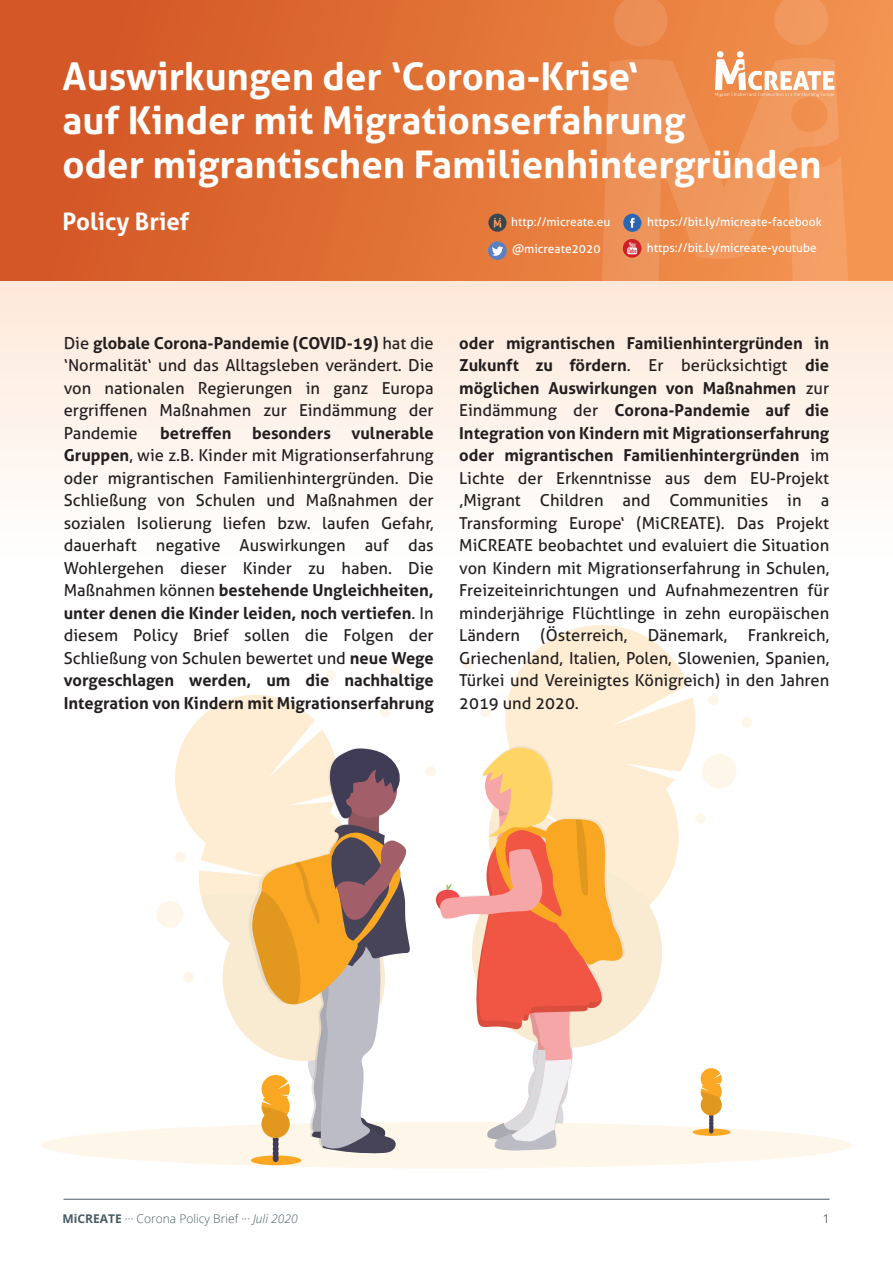
<style>
.page{position:relative;width:893px;height:1263px;background:#fff}
.page>*{position:absolute;margin:0;border:0;box-sizing:border-box;transform-origin:0 0}
.t1{font:700 38.25px/44.1px "Aller";color:#fff}
.t2{font:700 24px "Aller";color:#fff}
.t3{font:16.5px/22.5px "Aller";color:#231f20;text-align:justify}
.t4{font:700 16.5px "Aller";color:#231f20}
.t5{font:12px "Aller";color:#fff}
.t6{font:300 12px "Open Sans";color:#465b64}
.t7{font:300 12px "Open Sans";color:#231f20}
.s1{font-weight:700}
.s2{font-style:italic}
</style>
<div class="page">
<svg style="left:173px;top:694px;width:217px;height:289px"></svg>
<svg style="left:472px;top:625px;width:224px;height:262px;fill:#feedd3"></svg>
<svg style="left:625px;top:812px;width:39px;height:216px;fill:#feedd3"></svg>
<div style="left:41px;top:1122px;width:811px;height:46px;background:#fef6e9;border-radius:50%"></div>
<svg style="left:693px;top:1128px;width:38px;height:8px"></svg>
<svg style="left:700px;top:1068px;width:22px;height:65px"></svg>
<div style="left:251px;top:1155px;width:50px;height:10px;background:#faa823;border-radius:50%"></div>
<div style="left:273px;top:1154px;width:6px;height:8px;background:#403c56;border-radius:50%"></div>
<div style="left:273px;top:1150px;width:6px;height:7px;background:#403c56;border-radius:50%"></div>
<svg style="left:199px;top:748px;width:211px;height:406px"></svg>
<svg style="left:436px;top:748px;width:187px;height:403px"></svg>
<div style="left:390px;top:665px;width:11px;height:10px;background:#fef6e9;border-radius:50%"></div>
<div style="left:425px;top:766px;width:11px;height:10px;background:#fef6e9;border-radius:50%"></div>
<div style="left:326px;top:670px;width:10px;height:10px;background:#fef6e9;border-radius:50%"></div>
<div style="left:156px;top:901px;width:27px;height:27px;background:#fef6e9;border-radius:50%"></div>
<div style="left:708px;top:695px;width:11px;height:10px;background:#fef6e9;border-radius:50%"></div>
<div style="left:702px;top:754px;width:35px;height:34px;background:#fef6e9;border-radius:50%"></div>
<div style="left:742px;top:717px;width:10px;height:11px;background:#fef6e9;border-radius:50%"></div>
<div style="left:695px;top:813px;width:11px;height:11px;background:#fef6e9;border-radius:50%"></div>
<div style="left:380px;top:707px;width:10px;height:10px;background:#fef6e9;border-radius:50%"></div>
<div style="left:183px;top:972px;width:11px;height:10px;background:#fef6e9;border-radius:50%"></div>
<div style="left:175px;top:852px;width:11px;height:11px;background:#fef6e9;border-radius:50%"></div>
<div style="left:463px;top:659px;width:10px;height:11px;background:#fef6e9;border-radius:50%"></div>
<div style="left:480px;top:707px;width:11px;height:10px;background:#fef6e9;border-radius:50%"></div>
<div style="left:0;top:280px;width:893px;height:306px;background:linear-gradient(to bottom,#fde8d9,#feffff)"></div>
<hr style="left:64px;top:1199px;width:765px;height:1px;background:#465b64">
<div style="left:0;top:0;width:893px;height:280px;background:linear-gradient(to right,#d15322,#f3944e)"></div>
<svg style="left:774px;top:0;width:54px;height:45px"></svg>
<svg style="left:614px;top:0;width:54px;height:46px"></svg>
<svg style="left:839px;top:155px;width:11px;height:125px"></svg>
<svg style="left:601px;top:58px;width:238px;height:222px;fill:#ee9158"></svg>
<svg style="left:488px;top:214px;width:18px;height:18px"></svg>
<svg style="left:494px;top:218px;width:7px;height:9px"></svg>
<svg style="left:623px;top:214px;width:18px;height:18px"></svg>
<svg style="left:488px;top:241px;width:19px;height:19px"></svg>
<svg style="left:623px;top:239px;width:18px;height:19px"></svg>
<svg style="left:627px;top:242px;width:10px;height:12px"></svg>
<svg style="left:715px;top:51px;width:119px;height:46px"></svg>
<h1 class="t1" style="left:63px;top:58px;width:760px">Auswirkungen der ‘Corona-Krise‘<br>auf Kinder mit Migrationserfahrung<br>oder migrantischen Familienhintergründen</h1>
<h2 class="t2" style="left:63px;top:213px;width:128px">Policy Brief</h2>
<p class="t5" style="left:512px;top:244px;width:90px">@micreate2020</p>
<p class="t5" style="left:647px;top:243px;width:171px">https://bit.ly/micreate-youtube</p>
<p class="t5" style="left:511px;top:217px;width:101px">http://micreate.eu</p>
<p class="t5" style="left:647px;top:217px;width:176px">https://bit.ly/micreate-facebook</p>
<p class="t3" style="left:64px;top:333px;width:371px">Die <span class="s1">globale Corona-Pandemie (COVID-19)</span> hat die ‘Normalität‘ und das Alltagsleben verändert. Die von nationalen Regierungen in ganz Europa ergriffenen Maßnahmen zur Eindämmung der Pandemie</p>
<p class="t4" style="left:160px;top:427px;width:73px">betreffen</p>
<p class="t4" style="left:252px;top:427px;width:80px">besonders</p>
<p class="t3" style="left:64px;top:423px;width:371px;text-indent:288px"><span class="s1">vulnerable Gruppen</span>, wie z.B. Kinder mit Migrationserfahrung oder migrantischen Familienhintergründen. Die Schließung von Schulen und Maßnahmen der sozialen Isolierung liefen bzw. laufen Gefahr, dauerhaft negative Auswirkungen auf das Wohlergehen dieser Kinder zu haben. Die Maßnahmen können <span class="s1">bestehende Ungleichheiten, unter denen die Kinder leiden, noch vertiefen</span>. In diesem Policy Brief sollen die Folgen der Schließung von Schulen bewertet und <span class="s1">neue Wege vorgeschlagen werden, um die nachhaltige Integration von Kindern mit Migrationserfahrung</span></p>
<p class="t3" style="left:459px;top:333px;width:371px"><span class="s1">oder migrantischen Familienhintergründen in Zukunft zu fördern</span>. Er berücksichtigt <span class="s1">die möglichen Auswirkungen von Maßnahmen</span> zur Eindämmung der <span class="s1">Corona-Pandemie auf die Integration von Kindern mit Migrationserfahrung oder migrantischen Familienhintergründen</span> im Lichte der Erkenntnisse aus dem EU-Projekt ‚Migrant Children and Communities in a Transforming Europe‘ (MiCREATE). Das Projekt MiCREATE beobachtet und evaluiert die Situation von Kindern mit Migrationserfahrung in Schulen, Freizeiteinrichtungen und Aufnahmezentren für minderjährige Flüchtlinge in zehn europäischen Ländern (Österreich, Dänemark, Frankreich, Griechenland, Italien, Polen, Slowenien, Spanien, Türkei und Vereinigtes Königreich) in den Jahren 2019 und 2020.</p>
<p class="t6" style="left:63px;top:1214px;width:237px"><span class="s1">MiCREATE</span> ··· Corona Policy Brief ··· <span class="s2">Juli 2020</span></p>
<p class="t7" style="left:823px;top:1214px;width:8px">1</p>
</div>
